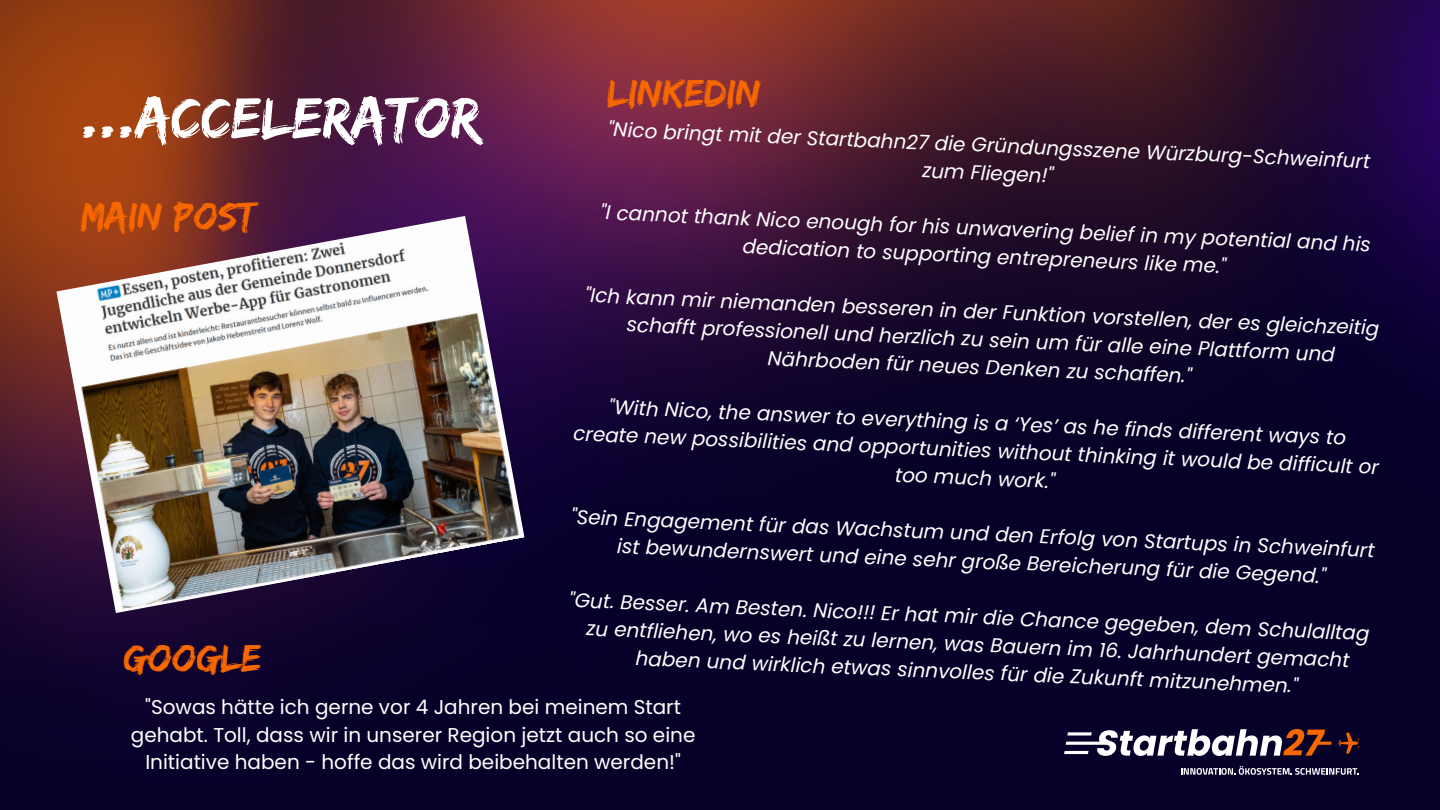
<style>
.page{position:relative;width:1440px;height:810px;background:#fff}
.page>*{position:absolute;margin:0;border:0;box-sizing:border-box;transform-origin:0 0}
.t1{font:60px "Edo";color:#fff}
.t2{font:40px "Edo";color:#f66700}
.t3{font:italic 20px/27.8px "Poppins";color:#fff}
.t4{font:20px/27.8px "Poppins";color:#fff;text-align:center}
</style>
<div class="page">
<img style="left:0;top:0;width:1440px;height:810px">
<svg style="left:1064px;top:729px;width:268px;height:27px"></svg>
<svg style="left:1338px;top:732px;width:21px;height:22px"></svg>
<svg style="left:1181px;top:766px;width:178px;height:9px;background:#5e5c75"></svg>
<img style="left:56px;top:216px;width:468px;height:397px">
<p class="t1" style="left:81px;top:83px;width:401px">...Accelerator</p>
<p class="t2" style="left:81px;top:193px;width:176px">Main Post</p>
<p class="t2" style="left:123px;top:635px;width:139px">Google</p>
<p class="t2" style="left:607px;top:70px;width:155px">Linkedin</p>
<p class="t3" style="left:608px;top:118px;width:765px;text-align:center;rotate:2deg">"Nico bringt mit der Startbahn27 die Gründungsszene Würzburg-Schweinfurt zum Fliegen!"</p>
<p class="t3" style="left:744px;top:204px;width:109px;line-height:28.4px;text-indent:-144px;rotate:2deg">"I cannot thank Nico eno dedication</p>
<p class="t3" style="left:858px;top:211px;width:516px;line-height:27.3px;text-indent:-13px;rotate:2deg">ugh for his unwavering belief in my potential and his to supporting entrepreneurs like me."</p>
<p class="t3" style="left:628px;top:283px;width:248px;text-indent:-43px;rotate:2deg">"Ich kann mir niemanden be schafft professionell und</p>
<p class="t3" style="left:868px;top:295px;width:513px;rotate:2deg">sseren in der Funktion vorstellen, der es gleichzeitig</p>
<p class="t3" style="left:768px;top:346px;width:426px;rotate:2deg">Nährboden für neues Denken zu schaffen."</p>
<p class="t3" style="left:880px;top:323px;width:458px;rotate:2deg">herzlich zu sein um für alle eine Plattform und</p>
<p class="t3" style="left:609px;top:394px;width:216px;rotate:2deg">"With Nico, the answe</p>
<p class="t3" style="left:823px;top:404px;width:526px;rotate:2deg">r to everything is a ‘Yes’ as he finds different ways to</p>
<p class="t3" style="left:574px;top:420px;width:255px;rotate:2deg">create new possibilities a</p>
<p class="t3" style="left:827px;top:432px;width:554px;rotate:2deg">nd opportunities without thinking it would be difficult or</p>
<p class="t3" style="left:896px;top:461px;width:162px;rotate:2deg">too much work."</p>
<p class="t3" style="left:571px;top:506px;width:806px;text-align:center;rotate:2deg">"Sein Engagement für das Wachstum und den Erfolg von Startups in Schweinfurt ist bewundernswert und eine sehr große Bereicherung für die Gegend."</p>
<p class="t3" style="left:588px;top:587px;width:281px;text-indent:-19px;rotate:2deg">"Gut. Besser. Am Besten. Nico zu entfliehen, wo es heißt zu</p>
<p class="t3" style="left:858px;top:600px;width:514px;rotate:2deg">!!! Er hat mir die Chance gegeben, dem Schulalltag</p>
<p class="t3" style="left:769px;top:625px;width:582px;line-height:27.1px;text-indent:103px;rotate:2deg">lernen, was Bauern im 16. Jahrhundert gemacht irklich etwas sinnvolles für die Zukunft mitzunehmen."</p>
<p class="t3" style="left:636px;top:645px;width:134px;rotate:2deg">haben und w</p>
<p class="t4" style="left:131px;top:693px;width:566px">"Sowas hätte ich gerne vor 4 Jahren bei meinem Start gehabt. Toll, dass wir in unserer Region jetzt auch so eine<br>Initiative haben - hoffe das wird beibehalten werden!"</p>
</div>
